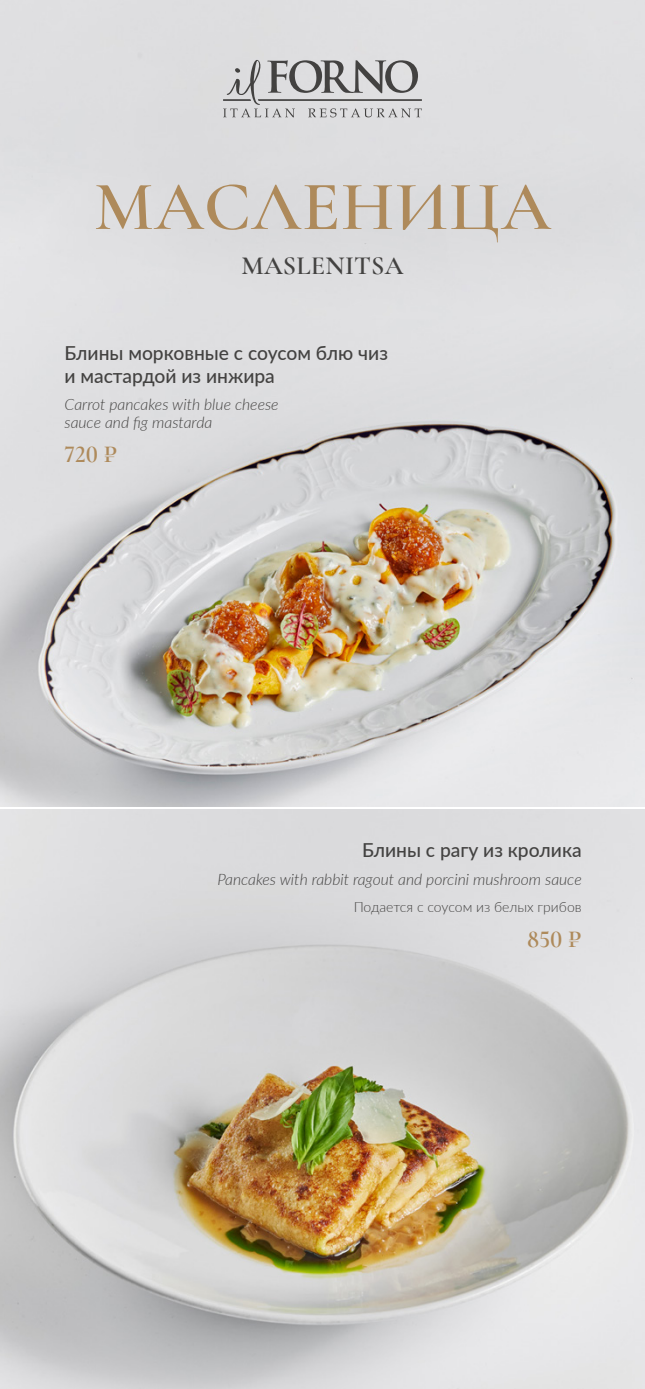
<style>
.page{position:relative;width:645px;height:1389px;background:#fff}
.page>*{position:absolute;margin:0;border:0;box-sizing:border-box;transform-origin:0 0}
.t1{font:600 70px "Cormorant Garamond";letter-spacing:.01em;color:#ae8a5b}
.t2{font:600 26.25px "Cormorant Garamond";letter-spacing:.01em;color:#434241}
.t3{font:600 24.5px "Cormorant Garamond";color:#ae8a5b}
.t4{font:500 19.25px/22.8px "Lato";color:#434241}
.t5{font:italic 300 15.75px/17.5px "Lato";color:#434241}
.t6{font:300 14px "Lato";color:#434241}
</style>
<div class="page">
<img style="left:0;top:810px;width:645px;height:579px">
<img style="left:0;top:0;width:645px;height:807px">
<svg style="left:223px;top:60px;width:199px;height:57px;background:#b9b9bb"></svg>
<h1 class="t1" style="left:94px;top:164px;width:458px">МАСЛЕНИЦА</h1>
<h2 class="t2" style="left:241px;top:249px;width:164px">MASLENITSA</h2>
<p class="t4" style="left:64px;top:341px;width:325px">Блины морковные с соусом блю чиз и мастардой из инжира</p>
<p class="t5" style="left:64px;top:395px;width:216px">Carrot pancakes with blue cheese sauce and fig mastarda</p>
<h3 class="t3" style="left:64px;top:439px;width:54px">720 ₽</h3>
<p class="t4" style="left:362px;top:838px;width:221px">Блины с рагу из кролика</p>
<p class="t5" style="left:217px;top:870px;width:366px">Pancakes with rabbit ragout and porcini mushroom sauce</p>
<p class="t6" style="left:354px;top:897px;width:229px">Подается с соусом из белых грибов</p>
<h3 class="t3" style="left:527px;top:924px;width:56px">850 ₽</h3>
</div>
